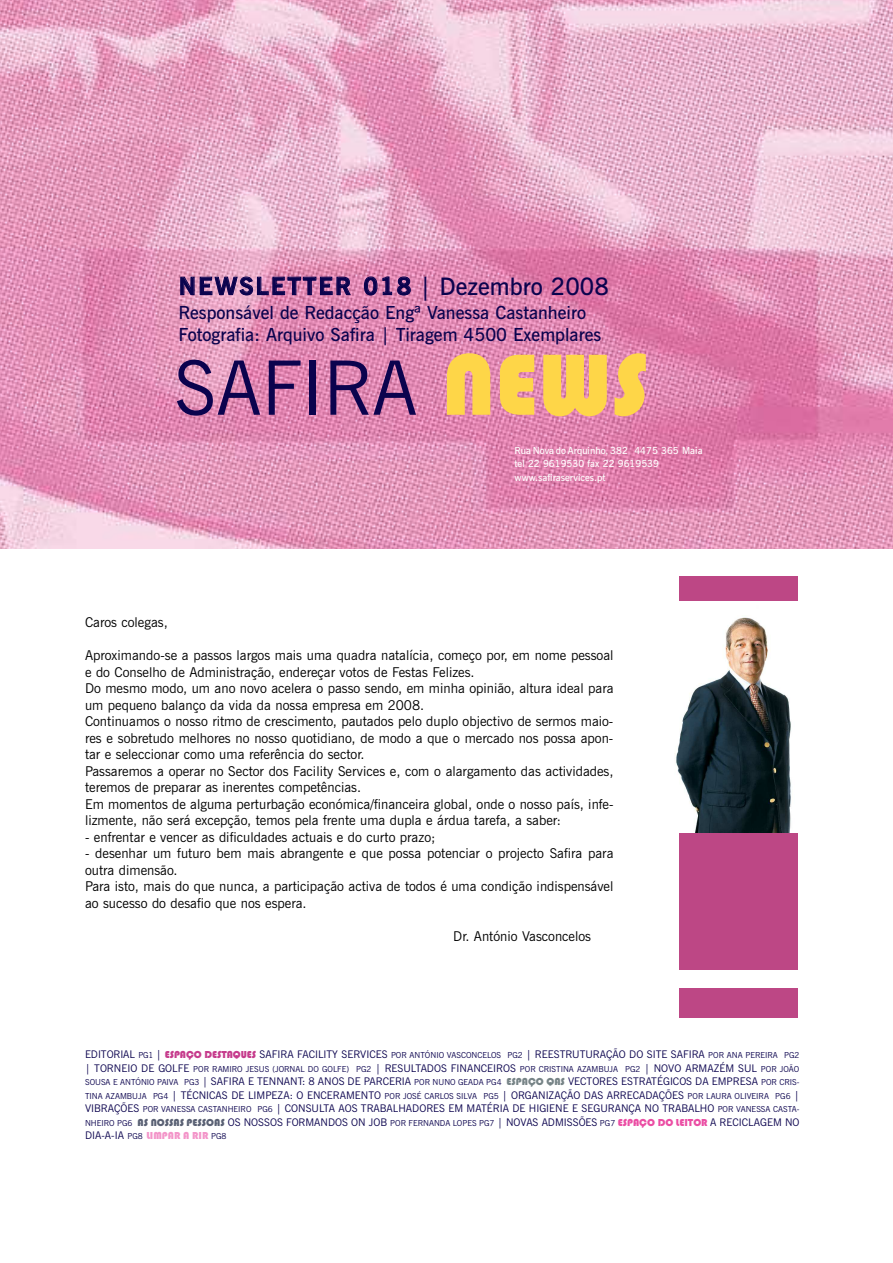
<style>
.page{position:relative;width:893px;height:1263px;background:#fff}
.page>*{position:absolute;margin:0;border:0;box-sizing:border-box;transform-origin:0 0}
.t1{font:75px "News Gothic BT";color:#0b034e}
.t2{font:700 24px "News Gothic BT";letter-spacing:.09em;color:#0b034e}
.t3{font:600 18px/21.6px "News Gothic BT";color:#0b034e}
.t4{font:13.5px/16.5px "News Gothic BT";color:#000}
.t5{font:10.5px/13.5px "News Gothic BT";color:#0b034e;text-align:justify}
.t6{font:10.5px "Bauhaus 93";color:#f395c9}
.t7{font:600 9.75px/13.5px "News Gothic BT";color:#fff}
.t8{font:8.25px "News Gothic BT";color:#0b034e}
.s1{font-weight:600}
.s2{font-family:"Bauhaus 93";font-size:90px;color:#fed648}
.s3{font-size:8.25px}
.s4{font-family:"Bauhaus 93";color:#c63d8d}
.s5{font-size:10.5px}
.s6{font-family:"Bauhaus 93";color:#778487}
.s7{font-family:"Bauhaus 93";color:#5a6174}
.s8{font-family:"Bauhaus 93";color:#eb4ea4}
.s9{font-family:"News Gothic BT";color:#0b034e}
.s10{font-family:"News Gothic BT";font-size:8.25px;color:#0b034e}
</style>
<div class="page">
<img style="left:0;top:0;width:893px;height:549px">
<div style="left:680px;top:576px;width:118px;height:393px;background:#bd4785"></div>
<div style="left:680px;top:989px;width:118px;height:29px;background:#bd4785"></div>
<img style="left:676px;top:602px;width:122px;height:230px">
<h2 class="t2" style="left:179px;top:277px;width:431px">NEWSLETTER 018 <span class="s1">| Dezembro 2008</span></h2>
<h3 class="t3" style="left:179px;top:304px;width:424px">Responsável de Redacção Engª Vanessa Castanheiro<br>Fotografia: Arquivo Safira | Tiragem 4500 Exemplares</h3>
<h1 class="t1" style="left:174px;top:360px;width:476px">SAFIRA <span class="s2">NEWS</span></h1>
<p class="t7" style="left:514px;top:444px;width:190px">Rua Nova do Arquinho, 382 4475 365 Maia tel 22 9619530 fax 22 9619539 www.safiraservices.pt</p>
<p class="t4" style="left:85px;top:616px;width:84px">Caros colegas,</p>
<p class="t4" style="left:85px;top:649px;width:530px">Aproximando-se a passos largos mais uma quadra natalícia, começo por, em nome pessoal e do Conselho de Administração, endereçar votos de Festas Felizes.<br>Do mesmo modo, um ano novo acelera o passo sendo, em minha opinião, altura ideal para um pequeno balanço da vida da nossa empresa em 2008.<br>Continuamos o nosso ritmo de crescimento, pautados pelo duplo objectivo de sermos maio&shy;res e sobretudo melhores no nosso quotidiano, de modo a que o mercado nos possa apon&shy;tar e seleccionar como uma referência do sector.<br>Passaremos a operar no Sector dos Facility Services e, com o alargamento das actividades, teremos de preparar as inerentes competências.<br>Em momentos de alguma perturbação económica/financeira global, onde o nosso país, infe&shy;lizmente, não será excepção, temos pela frente uma dupla e árdua tarefa, a saber:</p>
<p class="t4" style="left:85px;top:830px;width:352px">- enfrentar e vencer as dificuldades actuais e do curto prazo;</p>
<p class="t4" style="left:85px;top:847px;width:530px">- desenhar um futuro bem mais abrangente e que possa potenciar o projecto Safira para outra dimensão.<br>Para isto, mais do que nunca, a participação activa de todos é uma condição indispensável ao sucesso do desafio que nos espera.</p>
<p class="t4" style="left:453px;top:929px;width:139px">Dr. António Vasconcelos</p>
<p class="t5" style="left:85px;top:1048px;width:716px">EDITORIAL <span class="s3">PG1</span> | <span class="s4">ESPAÇO DESTAQUES</span> SAFIRA FACILITY SERVICES <span class="s3">POR ANTÓNIO VASCONCELOS PG2</span> | REESTRUTURAÇÃO DO SITE SAFIRA <span class="s3">POR ANA PEREIRA PG2</span></p>
<p class="t8" style="left:85px;top:1066px;width:716px"><span class="s5">| TORNEIO DE GOLFE</span> POR RAMIRO JESUS (JORNAL DO GOLFE) PG2 <span class="s5">| RESULTADOS FINANCEIROS</span> POR CRISTINA AZAMBUJA PG2 <span class="s5">| NOVO ARMAZÉM SUL</span> POR JOÃO</p>
<p class="t5" style="left:85px;top:1075px;width:716px"><span class="s3">SOUSA E ANTÓNIO PAIVA PG3</span> | SAFIRA E TENNANT: 8 ANOS DE PARCERIA <span class="s3">POR NUNO GEADA PG4</span> <span class="s6">ESPAÇO QAS</span> VECTORES ESTRATÉGICOS DA EMPRESA <span class="s3">POR CRIS-TINA AZAMBUJA PG4</span> | TÉCNICAS DE LIMPEZA: O ENCERAMENTO <span class="s3">POR JOSÉ CARLOS SILVA PG5</span> | ORGANIZAÇÃO DAS ARRECADAÇÕES <span class="s3">POR LAURA OLIVEIRA PG6</span> | VIBRAÇÕES <span class="s3">POR VANESSA CASTANHEIRO PG6</span> | CONSULTA AOS TRABALHADORES EM MATÉRIA DE HIGIENE E SEGURANÇA NO TRABALHO <span class="s3">POR VANESSA CASTA-NHEIRO PG6</span> <span class="s7">AS NOSSAS PESSOAS</span> OS NOSSOS FORMANDOS ON JOB <span class="s3">POR FERNANDA LOPES PG7</span> | NOVAS ADMISSÕES <span class="s3">PG7</span> <span class="s8">ESPAÇO DO LEITOR</span> A RECICLAGEM NO</p>
<p class="t6" style="left:85px;top:1129px;width:143px"><span class="s9">DIA-A-IA</span> <span class="s10">PG8</span> LIMPAR A RIR <span class="s10">PG8</span></p>
</div>
